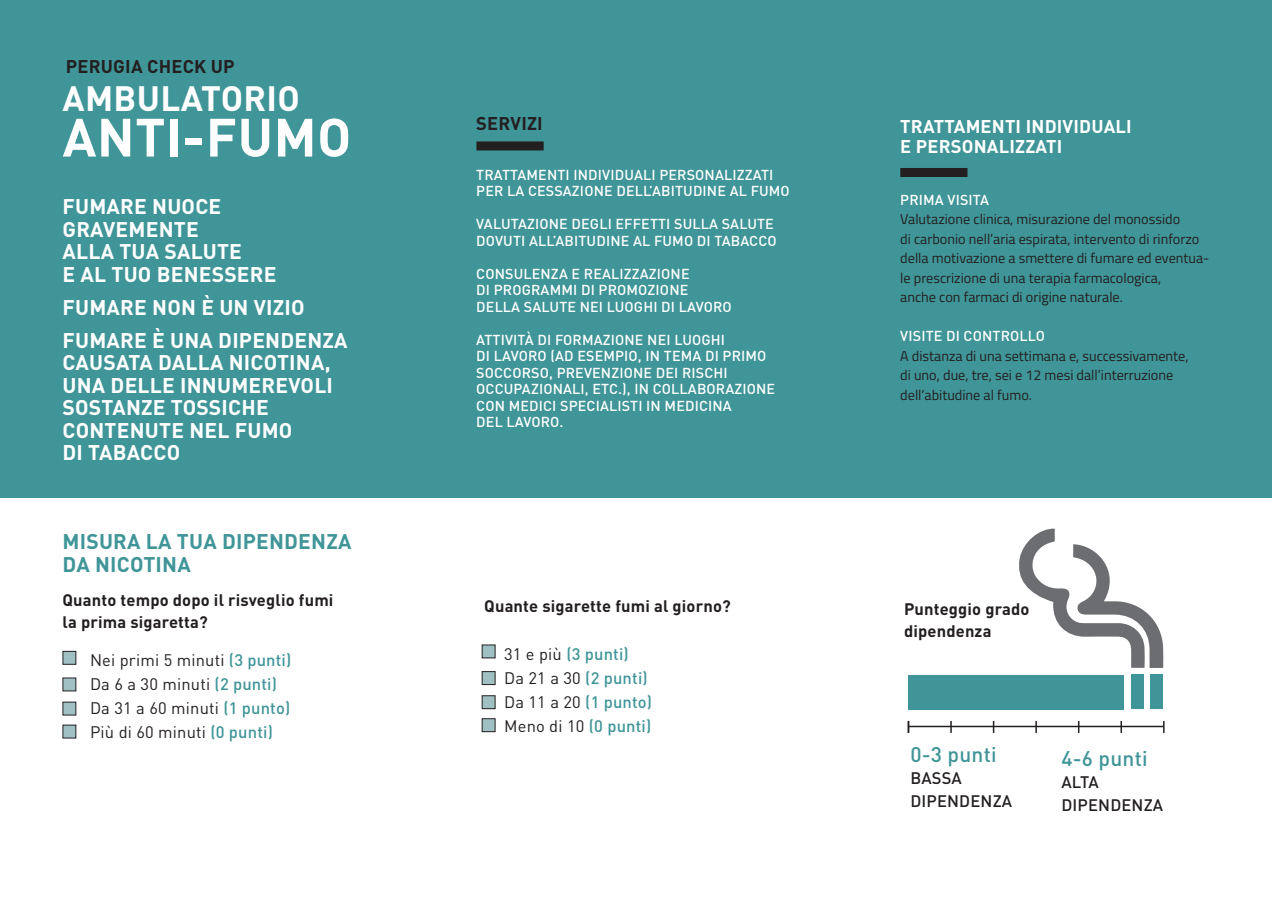
<style>
.page{position:relative;width:1272px;height:902px;background:#fff}
.page>*{position:absolute;margin:0;border:0;box-sizing:border-box;transform-origin:0 0}
.t1{font:700 52.95px "DIN";letter-spacing:.01em;color:#fff}
.t2{font:700 34.8px "DIN";letter-spacing:.01em;color:#fff}
.t3{font:700 21px/22.5px "DIN";letter-spacing:.01em;color:#fff}
.t4{font:700 21px "DIN";letter-spacing:.01em;color:#409598}
.t5{font:500 21px "DIN";letter-spacing:.01em;color:#409598}
.t6{font:700 18.3px "DIN";letter-spacing:.01em;color:#fff}
.t7{font:700 18.3px "DIN";letter-spacing:.01em;color:#231f20}
.t8{font:16.5px "DIN";letter-spacing:.01em;color:#231f20}
.t9{font:700 16.5px "DIN";letter-spacing:.01em;color:#231f20}
.t10{font:500 16.5px "DIN";letter-spacing:.01em;color:#409598}
.t11{font:500 16.5px "DIN";letter-spacing:.01em;color:#231f20}
.t12{font:500 14.25px/16.5px "DIN";letter-spacing:.01em;color:#fff}
.t13{font:14.25px/19.5px "Titillium";color:#231f20}
.s1{font-weight:500;color:#409598}
.s2{font-weight:400;color:#231f20}
</style>
<div class="page">
<div style="left:0;top:0;width:1271px;height:497px;background:#409598"></div>
<div style="left:908px;top:674px;width:215px;height:35px;background:#409598"></div>
<svg style="left:1019px;top:528px;width:144px;height:140px"></svg>
<div style="left:1149px;top:674px;width:13px;height:34px;background:#409598"></div>
<div style="left:1131px;top:674px;width:13px;height:34px;background:#409598"></div>
<div style="left:476px;top:141px;width:67px;height:9px;background:#231f20"></div>
<div style="left:900px;top:168px;width:67px;height:9px;background:#231f20"></div>
<div style="left:63px;top:651px;width:13px;height:13px;background:#a0c0c3"></div>
<div style="left:63px;top:651px;width:13px;height:13px;border:1px solid #231f20"></div>
<div style="left:63px;top:678px;width:13px;height:13px;background:#a0c0c3"></div>
<div style="left:63px;top:702px;width:13px;height:13px;background:#a0c0c3"></div>
<div style="left:63px;top:725px;width:13px;height:13px;background:#a0c0c3"></div>
<div style="left:482px;top:645px;width:13px;height:13px;background:#a0c0c3"></div>
<div style="left:482px;top:644px;width:13px;height:14px;border:1px solid #231f20"></div>
<div style="left:482px;top:671px;width:13px;height:13px;background:#a0c0c3"></div>
<div style="left:482px;top:671px;width:13px;height:14px;border:1px solid #231f20"></div>
<div style="left:482px;top:695px;width:13px;height:13px;background:#a0c0c3"></div>
<div style="left:482px;top:695px;width:13px;height:14px;border:1px solid #231f20"></div>
<div style="left:482px;top:718px;width:13px;height:13px;background:#a0c0c3"></div>
<div style="left:482px;top:718px;width:13px;height:14px;border:1px solid #231f20"></div>
<hr style="left:908px;top:725px;width:255px;height:2px;background:#231f20">
<svg style="left:907px;top:720px;width:2px;height:12px"></svg>
<svg style="left:1162px;top:721px;width:2px;height:11px"></svg>
<svg style="left:992px;top:721px;width:2px;height:11px"></svg>
<p class="t7" style="left:66px;top:55px;width:170px">PERUGIA CHECK UP</p>
<p class="t2" style="left:63px;top:76px;width:239px">AMBULATORIO</p>
<p class="t1" style="left:63px;top:103px;width:290px">ANTI-FUMO</p>
<p class="t7" style="left:476px;top:111px;width:68px">SERVIZI</p>
<p class="t12" style="left:476px;top:166px;width:315px">TRATTAMENTI INDIVIDUALI PERSONALIZZATI<br>PER LA CESSAZIONE DELL’ABITUDINE AL FUMO</p>
<p class="t12" style="left:476px;top:215px;width:302px">VALUTAZIONE DEGLI EFFETTI SULLA SALUTE<br>DOVUTI ALL’ABITUDINE AL FUMO DI TABACCO</p>
<p class="t12" style="left:476px;top:265px;width:215px">CONSULENZA E REALIZZAZIONE</p>
<p class="t12" style="left:476px;top:281px;width:213px">DI PROGRAMMI DI PROMOZIONE</p>
<p class="t12" style="left:476px;top:298px;width:257px">DELLA SALUTE NEI LUOGHI DI LAVORO</p>
<p class="t12" style="left:476px;top:331px;width:250px">ATTIVITÀ DI FORMAZIONE NEI LUOGHI</p>
<p class="t12" style="left:476px;top:347px;width:292px">DI LAVORO (AD ESEMPIO, IN TEMA DI PRIMO<br>SOCCORSO, PREVENZIONE DEI RISCHI</p>
<p class="t12" style="left:476px;top:380px;width:300px">OCCUPAZIONALI, ETC.), IN COLLABORAZIONE</p>
<p class="t12" style="left:476px;top:397px;width:257px">CON MEDICI SPECIALISTI IN MEDICINA</p>
<p class="t12" style="left:476px;top:413px;width:89px">DEL LAVORO.</p>
<p class="t3" style="left:63px;top:194px;width:160px">FUMARE NUOCE</p>
<p class="t3" style="left:63px;top:217px;width:138px">GRAVEMENTE</p>
<p class="t3" style="left:63px;top:239px;width:181px">ALLA TUA SALUTE</p>
<p class="t3" style="left:63px;top:262px;width:215px">E AL TUO BENESSERE</p>
<p class="t3" style="left:63px;top:295px;width:244px">FUMARE NON È UN VIZIO</p>
<p class="t3" style="left:63px;top:328px;width:287px">FUMARE È UNA DIPENDENZA<br>CAUSATA DALLA NICOTINA,</p>
<p class="t3" style="left:63px;top:373px;width:272px">UNA DELLE INNUMEREVOLI<br>SOSTANZE TOSSICHE<br>CONTENUTE NEL FUMO</p>
<p class="t3" style="left:63px;top:440px;width:119px">DI TABACCO</p>
<p class="t4" style="left:63px;top:528px;width:290px">MISURA LA TUA DIPENDENZA</p>
<p class="t4" style="left:63px;top:550px;width:130px">DA NICOTINA</p>
<p class="t9" style="left:63px;top:589px;width:272px">Quanto tempo dopo il risveglio fumi</p>
<p class="t9" style="left:63px;top:611px;width:147px">la prima sigaretta?</p>
<p class="t8" style="left:90px;top:650px;width:203px">Nei primi 5 minuti <span class="s1">(3 punti)</span></p>
<p class="t8" style="left:90px;top:674px;width:188px">Da 6 a 30 minuti <span class="s1">(2 punti)</span></p>
<p class="t8" style="left:90px;top:698px;width:202px">Da 31 a 60 minuti <span class="s1">(1 punto)</span></p>
<p class="t8" style="left:90px;top:722px;width:184px">Più di 60 minuti <span class="s1">(0 punti)</span></p>
<p class="t9" style="left:484px;top:594px;width:248px">Quante sigarette fumi al giorno?</p>
<p class="t10" style="left:504px;top:643px;width:126px"><span class="s2">31 e più</span> (3 punti)</p>
<p class="t10" style="left:504px;top:667px;width:145px"><span class="s2">Da 21 a 30</span> (2 punti)</p>
<p class="t10" style="left:504px;top:691px;width:149px"><span class="s2">Da 11 a 20</span> (1 punto)</p>
<p class="t8" style="left:504px;top:716px;width:149px">Meno di 10 <span class="s1">(0 punti)</span></p>
<p class="t6" style="left:900px;top:114px;width:233px">TRATTAMENTI INDIVIDUALI</p>
<p class="t6" style="left:900px;top:134px;width:164px">E PERSONALIZZATI</p>
<p class="t12" style="left:900px;top:191px;width:90px">PRIMA VISITA</p>
<p class="t13" style="left:900px;top:209px;width:281px">Valutazione clinica, misurazione del monossido</p>
<p class="t13" style="left:900px;top:228px;width:311px">di carbonio nell’aria espirata, intervento di rinforzo della motivazione a smettere di fumare ed eventua&shy;le prescrizione di una terapia farmacologica,</p>
<p class="t13" style="left:900px;top:287px;width:224px">anche con farmaci di origine naturale.</p>
<p class="t12" style="left:900px;top:327px;width:146px">VISITE DI CONTROLLO</p>
<p class="t13" style="left:900px;top:345px;width:290px">A distanza di una settimana e, successivamente,</p>
<p class="t13" style="left:900px;top:365px;width:274px">di uno, due, tre, sei e 12 mesi dall’interruzione</p>
<p class="t13" style="left:900px;top:384px;width:133px">dell’abitudine al fumo.</p>
<p class="t9" style="left:904px;top:598px;width:127px">Punteggio grado</p>
<p class="t9" style="left:904px;top:620px;width:89px">dipendenza</p>
<p class="t5" style="left:910px;top:740px;width:88px">0-3 punti</p>
<p class="t11" style="left:910px;top:767px;width:53px">BASSA</p>
<p class="t11" style="left:910px;top:790px;width:103px">DIPENDENZA</p>
<p class="t5" style="left:1061px;top:744px;width:88px">4-6 punti</p>
<p class="t11" style="left:1061px;top:771px;width:39px">ALTA</p>
<p class="t11" style="left:1061px;top:794px;width:103px">DIPENDENZA</p>
</div>
